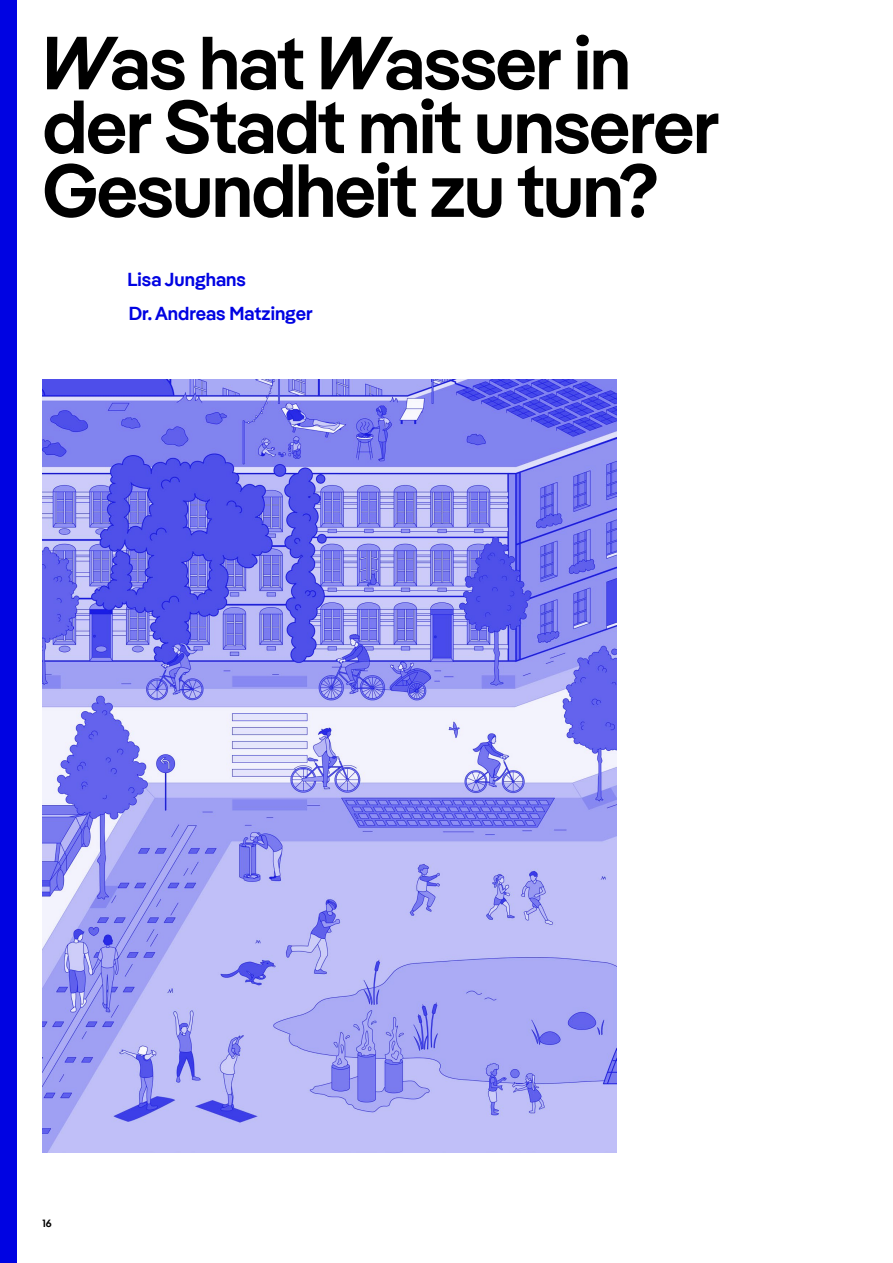
<style>
.page{position:relative;width:893px;height:1263px;background:#fff}
.page>*{position:absolute;margin:0;border:0;box-sizing:border-box;transform-origin:0 0}
._50_-_Pan-Semi_-_HEAD{font:600 75px/63.8px "Pangea";letter-spacing:-.02em;color:#000}
._12_5_-_Pan-Semi_Sub-HEAD{font:600 18.75px "Pangea";color:#0003e2}
.t1{font:600 10.5px "Pangea Original";color:#000}
</style>
<div class="page">
<div style="left:0;top:0;width:17px;height:1263px;background:#0003e2"></div>
<img style="left:43px;top:379px;width:574px;height:773px">
<p class="_50_-_Pan-Semi_-_HEAD" style="left:43px;top:26px;width:590px">Was hat Wasser in</p>
<p class="_50_-_Pan-Semi_-_HEAD" style="left:43px;top:90px;width:678px">der Stadt mit unserer<br>Gesundheit zu tun?</p>
<p class="_12_5_-_Pan-Semi_Sub-HEAD" style="left:128px;top:266px;width:120px">Lisa Junghans</p>
<p class="_12_5_-_Pan-Semi_Sub-HEAD" style="left:129px;top:300px;width:185px">Dr. Andreas Matzinger</p>
<p class="t1" style="left:43px;top:1215px;width:11px">16</p>
</div>
